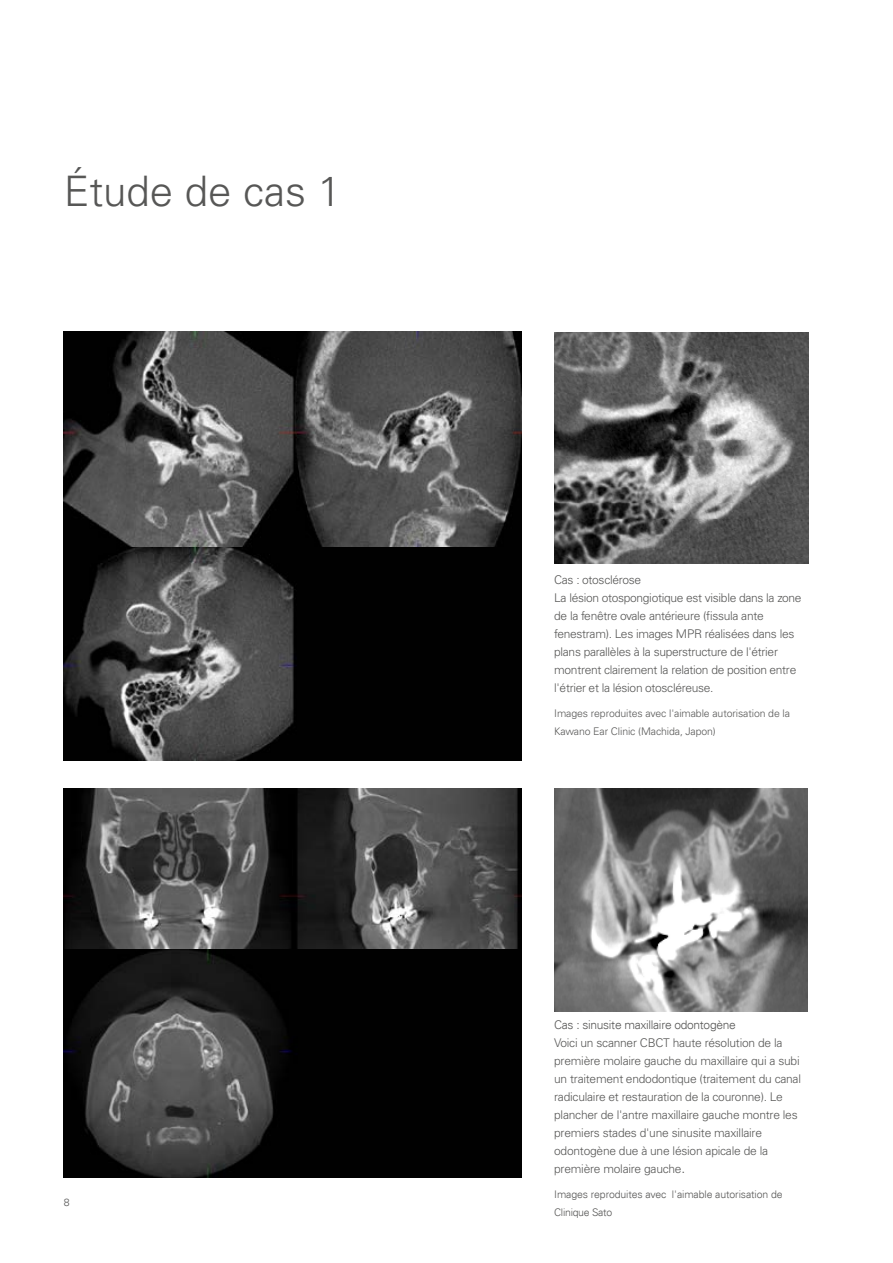
<style>
.page{position:relative;width:893px;height:1263px;background:#fff}
.page>*{position:absolute;margin:0;border:0;box-sizing:border-box;transform-origin:0 0}
.headline_1__28pt{font:300 42px "Univers LT Pro 45";color:#575756}
.body_text_8pt_-_jp{font:300 12px/18px "Univers LT Pro 45";letter-spacing:-.02em;color:#575756}
.body_text_8pt_-_jp-2{font:300 12px "Univers";letter-spacing:-.025em;color:#575756}
.body_text_8pt_-_jp-3{font:300 10.5px/18px "Univers LT Pro 45";letter-spacing:-.01em;color:#575756}
.body_text_8pt_-_jp-4{font:300 10.5px/18px "Univers";letter-spacing:-.01em;color:#575756}
.s1{font-family:"Univers";font-size:13.5px}
</style>
<div class="page">
<img style="left:64px;top:332px;width:457px;height:429px">
<img style="left:554px;top:332px;width:254px;height:232px">
<img style="left:64px;top:788px;width:457px;height:389px">
<img style="left:554px;top:788px;width:254px;height:224px">
<p class="headline_1__28pt" style="left:64px;top:163px;width:279px">Étude de cas 1</p>
<p class="body_text_8pt_-_jp-4" style="left:64px;top:1193px;width:7px">8</p>
<p class="body_text_8pt_-_jp" style="left:554px;top:570px;width:88px">Cas : otosclérose</p>
<p class="body_text_8pt_-_jp" style="left:554px;top:588px;width:249px">La lésion otospongiotique est visible dans la zone de la fenêtre ovale antérieure (fissula ante fenestram). Les images MPR réalisées dans les plans parallèles à la superstructure de l'étrier montrent clairement la relation de position entre l'étrier et la lésion otoscléreuse.</p>
<p class="body_text_8pt_-_jp-3" style="left:554px;top:704px;width:237px">Images reproduites avec l'aimable autorisation de la<br>Kawano Ear Clinic (Machida, Japon)</p>
<p class="body_text_8pt_-_jp-2" style="left:554px;top:1017px;width:183px">Cas : sinusite maxillaire odontogène</p>
<p class="body_text_8pt_-_jp" style="left:554px;top:1033px;width:248px">Voici un scanner CBCT haute résolution de la première molaire gauche du maxillaire qui a subi un traitement endodontique (traitement du canal radiculaire et restauration de la couronne). Le plancher de l'antre maxillaire gauche montre les premiers stades d'une sinusite maxillaire odontogène due à une lésion apicale de la première molaire gauche<span class="s1">.</span></p>
<p class="body_text_8pt_-_jp-4" style="left:554px;top:1186px;width:230px">Images reproduites avec l'aimable autorisation de<br>Clinique Sato</p>
</div>
